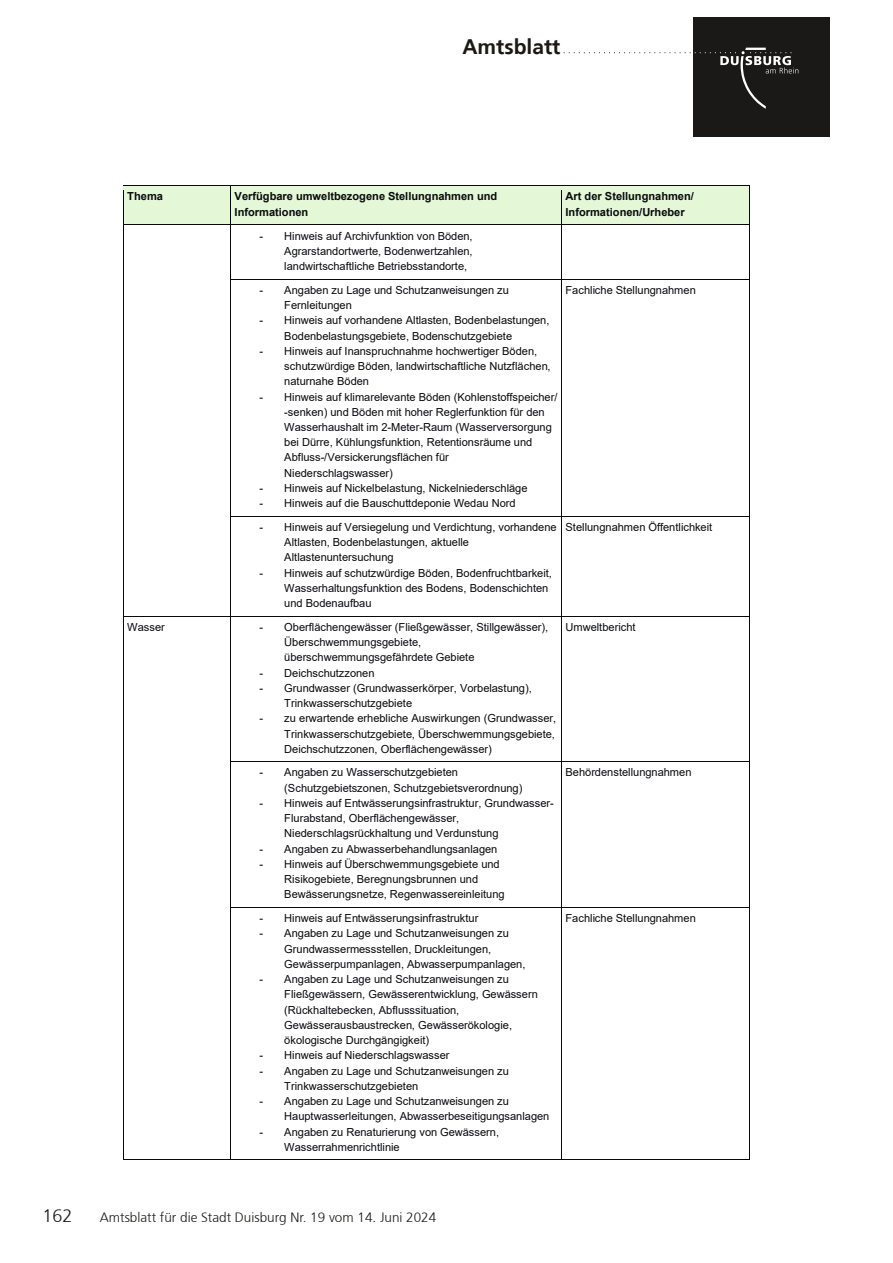
<style>
.page{position:relative;width:893px;height:1263px;background:#fff}
.page>*{position:absolute;margin:0;border:0;box-sizing:border-box;transform-origin:0 0}
.t1{font:72px "Duisburg Logo";color:#1b1917}
.t2{font:700 21px "Frutiger 65";color:#1b1917}
.t3{font:300 18px "Frutiger 45";color:#1b1917}
.t4{font:300 13.5px "Frutiger 45";color:#1b1917}
.t5{font:11.1px/15.3px "Arial";letter-spacing:-.005em;color:#090a0d}
.t6{font:700 11.1px/15.3px "Arial";color:#090a0d}
.s1{color:#fff}
</style>
<div class="page">
<div style="left:693px;top:17px;width:136px;height:119px;background:#1b1917"></div>
<div style="left:124px;top:186px;width:106px;height:38px;background:#e4f7d7"></div>
<div style="left:235px;top:190px;width:323px;height:15px;background:#e4f7d7"></div>
<div style="left:235px;top:205px;width:323px;height:15px;background:#e4f7d7"></div>
<div style="left:562px;top:186px;width:187px;height:38px;background:#e4f7d7"></div>
<hr style="left:124px;top:185px;width:106px;height:1px;background:#090a0d">
<hr style="left:231px;top:185px;width:330px;height:1px;background:#090a0d">
<hr style="left:231px;top:186px;width:330px;height:4px;background:#e4f7d7">
<hr style="left:562px;top:185px;width:187px;height:1px;background:#090a0d">
<hr style="left:123px;top:190px;width:1px;height:34px;background:#090a0d">
<hr style="left:231px;top:220px;width:330px;height:4px;background:#e4f7d7">
<hr style="left:230px;top:190px;width:1px;height:34px;background:#090a0d">
<hr style="left:561px;top:190px;width:1px;height:34px;background:#090a0d">
<hr style="left:749px;top:190px;width:1px;height:34px;background:#090a0d">
<hr style="left:124px;top:224px;width:106px;height:1px;background:#090a0d">
<hr style="left:231px;top:224px;width:330px;height:1px;background:#090a0d">
<hr style="left:562px;top:224px;width:187px;height:1px;background:#090a0d">
<hr style="left:123px;top:229px;width:1px;height:50px;background:#090a0d">
<hr style="left:230px;top:229px;width:1px;height:50px;background:#090a0d">
<hr style="left:561px;top:229px;width:1px;height:50px;background:#090a0d">
<hr style="left:749px;top:229px;width:1px;height:50px;background:#090a0d">
<hr style="left:231px;top:279px;width:330px;height:1px;background:#090a0d">
<hr style="left:562px;top:279px;width:187px;height:1px;background:#090a0d">
<hr style="left:123px;top:283px;width:1px;height:233px;background:#090a0d">
<hr style="left:230px;top:283px;width:1px;height:233px;background:#090a0d">
<hr style="left:561px;top:283px;width:1px;height:233px;background:#090a0d">
<hr style="left:749px;top:283px;width:1px;height:233px;background:#090a0d">
<hr style="left:231px;top:516px;width:330px;height:1px;background:#090a0d">
<hr style="left:562px;top:516px;width:187px;height:1px;background:#090a0d">
<hr style="left:123px;top:520px;width:1px;height:96px;background:#090a0d">
<hr style="left:230px;top:520px;width:1px;height:96px;background:#090a0d">
<hr style="left:561px;top:520px;width:1px;height:96px;background:#090a0d">
<hr style="left:749px;top:520px;width:1px;height:96px;background:#090a0d">
<hr style="left:124px;top:616px;width:106px;height:1px;background:#090a0d">
<hr style="left:231px;top:616px;width:330px;height:1px;background:#090a0d">
<hr style="left:562px;top:616px;width:187px;height:1px;background:#090a0d">
<hr style="left:123px;top:620px;width:1px;height:141px;background:#090a0d">
<hr style="left:230px;top:620px;width:1px;height:141px;background:#090a0d">
<hr style="left:561px;top:620px;width:1px;height:141px;background:#090a0d">
<hr style="left:749px;top:620px;width:1px;height:141px;background:#090a0d">
<hr style="left:231px;top:761px;width:330px;height:1px;background:#090a0d">
<hr style="left:562px;top:761px;width:187px;height:1px;background:#090a0d">
<hr style="left:123px;top:766px;width:1px;height:141px;background:#090a0d">
<hr style="left:230px;top:766px;width:1px;height:141px;background:#090a0d">
<hr style="left:561px;top:766px;width:1px;height:141px;background:#090a0d">
<hr style="left:749px;top:766px;width:1px;height:141px;background:#090a0d">
<hr style="left:231px;top:907px;width:330px;height:1px;background:#090a0d">
<hr style="left:562px;top:907px;width:187px;height:1px;background:#090a0d">
<hr style="left:123px;top:912px;width:1px;height:247px;background:#090a0d">
<hr style="left:124px;top:1159px;width:106px;height:1px;background:#090a0d">
<hr style="left:230px;top:912px;width:1px;height:247px;background:#090a0d">
<hr style="left:231px;top:1159px;width:330px;height:1px;background:#090a0d">
<hr style="left:561px;top:912px;width:1px;height:247px;background:#090a0d">
<hr style="left:562px;top:1159px;width:187px;height:1px;background:#090a0d">
<hr style="left:749px;top:912px;width:1px;height:247px;background:#090a0d">
<h2 class="t2" style="left:462px;top:34px;width:100px">Amtsblatt</h2>
<h1 class="t1" style="left:564px;top:-14px;width:236px">..............<span class="s1">...L</span></h1>
<h3 class="t3" style="left:43px;top:1206px;width:32px">162</h3>
<p class="t6" style="left:127px;top:189px;width:37px">Thema</p>
<p class="t6" style="left:235px;top:189px;width:264px">Verfügbare umweltbezogene Stellungnahmen und<br>Informationen</p>
<p class="t6" style="left:565px;top:189px;width:130px">Art der Stellungnahmen/<br>Informationen/Urheber</p>
<p class="t5" style="left:284px;top:228px;width:190px;text-align:justify;text-indent:-25px">- Hinweis auf Archivfunktion von Böden, Agrarstandortwerte, Bodenwertzahlen, landwirtschaftliche Betriebsstandorte,</p>
<p class="t5" style="left:284px;top:282px;width:226px;text-indent:-25px">- Angaben zu Lage und Schutzanweisungen zu<br>Fernleitungen</p>
<p class="t5" style="left:284px;top:313px;width:267px;text-indent:-25px">- Hinweis auf vorhandene Altlasten, Bodenbelastungen,<br>Bodenbelastungsgebiete, Bodenschutzgebiete</p>
<p class="t5" style="left:284px;top:343px;width:268px;text-indent:-25px">- Hinweis auf Inanspruchnahme hochwertiger Böden, schutzwürdige Böden, landwirtschaftliche Nutzflächen, naturnahe Böden</p>
<p class="t5" style="left:284px;top:389px;width:275px;text-indent:-25px">- Hinweis auf klimarelevante Böden (Kohlenstoffspeicher/ -senken) und Böden mit hoher Reglerfunktion für den Wasserhaushalt im 2-Meter-Raum (Wasserversorgung bei Dürre, Kühlungsfunktion, Retentionsräume und Abfluss-/Versickerungsflächen für Niederschlagswasser)</p>
<p class="t5" style="left:259px;top:480px;width:270px">- Hinweis auf Nickelbelastung, Nickelniederschläge</p>
<p class="t5" style="left:259px;top:495px;width:258px">- Hinweis auf die Bauschuttdeponie Wedau Nord</p>
<p class="t5" style="left:565px;top:282px;width:132px">Fachliche Stellungnahmen</p>
<p class="t5" style="left:284px;top:519px;width:274px;text-indent:-25px">- Hinweis auf Versiegelung und Verdichtung, vorhandene<br>Altlasten, Bodenbelastungen, aktuelle<br>Altlastenuntersuchung</p>
<p class="t5" style="left:284px;top:565px;width:269px;text-indent:-25px">- Hinweis auf schutzwürdige Böden, Bodenfruchtbarkeit,<br>Wasserhaltungsfunktion des Bodens, Bodenschichten und Bodenaufbau</p>
<p class="t5" style="left:127px;top:619px;width:39px">Wasser</p>
<p class="t5" style="left:284px;top:619px;width:265px;text-indent:-25px">- Oberflächengewässer (Fließgewässer, Stillgewässer),<br>Überschwemmungsgebiete, überschwemmungsgefährdete Gebiete</p>
<p class="t5" style="left:259px;top:665px;width:117px">- Deichschutzzonen</p>
<p class="t5" style="left:284px;top:680px;width:249px;text-indent:-25px">- Grundwasser (Grundwasserkörper, Vorbelastung),<br>Trinkwasserschutzgebiete</p>
<p class="t5" style="left:284px;top:711px;width:273px;text-align:justify;text-indent:-25px">- zu erwartende erhebliche Auswirkungen (Grundwasser, Trinkwasserschutzgebiete, Überschwemmungsgebiete, Deichschutzzonen, Oberflächengewässer)</p>
<p class="t5" style="left:284px;top:765px;width:240px;text-indent:-25px">- Angaben zu Wasserschutzgebieten (Schutzgebietszonen, Schutzgebietsverordnung)</p>
<p class="t5" style="left:284px;top:795px;width:271px;text-indent:-25px">- Hinweis auf Entwässerungsinfrastruktur, Grundwasser-<br>Flurabstand, Oberflächengewässer,<br>Niederschlagsrückhaltung und Verdunstung</p>
<p class="t5" style="left:259px;top:841px;width:239px">- Angaben zu Abwasserbehandlungsanlagen</p>
<p class="t5" style="left:284px;top:856px;width:222px;text-indent:-25px">- Hinweis auf Überschwemmungsgebiete und<br>Risikogebiete, Beregnungsbrunnen und<br>Bewässerungsnetze, Regenwassereinleitung</p>
<p class="t5" style="left:259px;top:910px;width:220px">- Hinweis auf Entwässerungsinfrastruktur</p>
<p class="t5" style="left:284px;top:926px;width:243px;text-indent:-25px">- Angaben zu Lage und Schutzanweisungen zu<br>Grundwassermessstellen, Druckleitungen,<br>Gewässerpumpanlagen, Abwasserpumpanlagen,</p>
<p class="t5" style="left:284px;top:971px;width:255px;text-indent:-25px">- Angaben zu Lage und Schutzanweisungen zu Fließgewässern, Gewässerentwicklung, Gewässern (Rückhaltebecken, Abflusssituation, Gewässerausbaustrecken, Gewässerökologie, ökologische Durchgängigkeit)</p>
<p class="t5" style="left:259px;top:1048px;width:192px">- Hinweis auf Niederschlagswasser</p>
<p class="t5" style="left:284px;top:1063px;width:226px;text-indent:-25px">- Angaben zu Lage und Schutzanweisungen zu<br>Trinkwasserschutzgebieten</p>
<p class="t5" style="left:284px;top:1093px;width:267px;text-indent:-25px">- Angaben zu Lage und Schutzanweisungen zu<br>Hauptwasserleitungen, Abwasserbeseitigungsanlagen</p>
<p class="t5" style="left:284px;top:1124px;width:216px;text-indent:-25px">- Angaben zu Renaturierung von Gewässern,<br>Wasserrahmenrichtlinie</p>
<p class="t5" style="left:565px;top:519px;width:148px">Stellungnahmen Öffentlichkeit</p>
<p class="t5" style="left:565px;top:619px;width:71px">Umweltbericht</p>
<p class="t5" style="left:565px;top:765px;width:128px">Behördenstellungnahmen</p>
<p class="t5" style="left:565px;top:910px;width:132px">Fachliche Stellungnahmen</p>
<p class="t4" style="left:100px;top:1210px;width:338px">Amtsblatt für die Stadt Duisburg Nr. 19 vom 14. Juni 2024</p>
</div>
